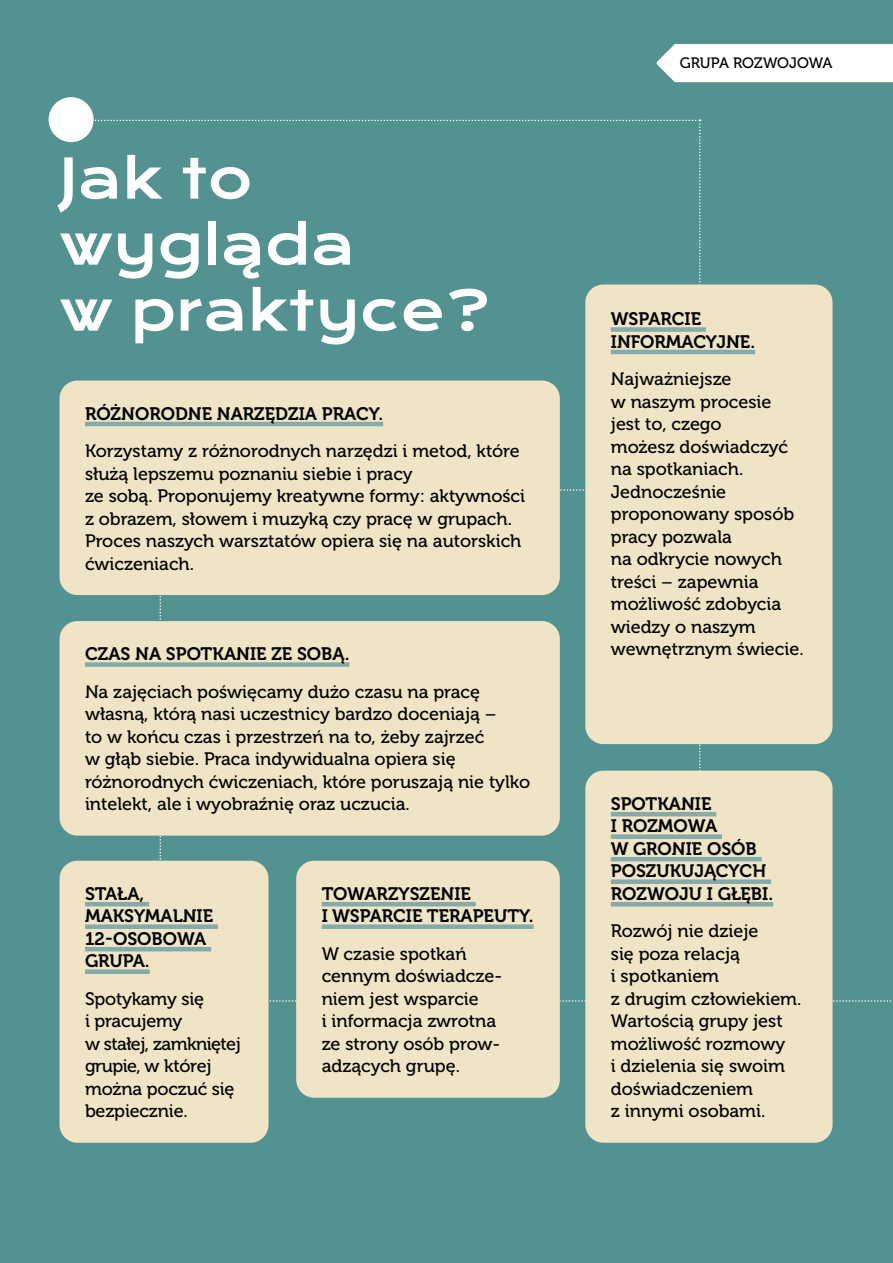
<style>
.page{position:relative;width:893px;height:1263px;background:#539290}
.page>*{position:absolute;margin:0;border:0;box-sizing:border-box;transform-origin:0 0}
.t1{font:54px/66px "Krona One";color:#fff}
.t2{font:18px/22.5px "Museo 500";color:#000}
.t3{font:18px/22.5px "Museo 700";color:#000}
.t4{font:15px "Museo 500";letter-spacing:-.005em;color:#000}
</style>
<div class="page">
<div style="left:49px;top:97px;width:45px;height:45px;background:#fff;border-radius:50%"></div>
<div style="left:60px;top:380px;width:500px;height:215px;background:#efe4c6;border-radius:18px"></div>
<hr style="left:85px;top:422px;width:298px;height:4px;background:#84aaaa">
<div style="left:60px;top:621px;width:500px;height:215px;background:#efe4c6;border-radius:18px"></div>
<div style="left:85px;top:662px;width:264px;height:5px;background:#84aaaa"></div>
<div style="left:60px;top:861px;width:208px;height:282px;background:#efe4c6;border-radius:18px"></div>
<hr style="left:85px;top:902px;width:64px;height:4px;background:#84aaaa">
<div style="left:85px;top:924px;width:133px;height:5px;background:#84aaaa"></div>
<hr style="left:85px;top:947px;width:126px;height:4px;background:#84aaaa">
<div style="left:85px;top:969px;width:65px;height:5px;background:#84aaaa"></div>
<div style="left:296px;top:861px;width:264px;height:237px;background:#efe4c6;border-radius:18px"></div>
<hr style="left:322px;top:902px;width:154px;height:4px;background:#84aaaa">
<div style="left:322px;top:924px;width:212px;height:5px;background:#84aaaa"></div>
<div style="left:585px;top:284px;width:247px;height:460px;background:#efe4c6;border-radius:18px"></div>
<div style="left:611px;top:327px;width:95px;height:5px;background:#84aaaa"></div>
<hr style="left:611px;top:350px;width:144px;height:4px;background:#84aaaa">
<div style="left:585px;top:771px;width:247px;height:372px;background:#efe4c6;border-radius:18px"></div>
<hr style="left:611px;top:812px;width:105px;height:4px;background:#84aaaa">
<div style="left:611px;top:834px;width:111px;height:5px;background:#84aaaa"></div>
<hr style="left:611px;top:857px;width:151px;height:4px;background:#84aaaa">
<div style="left:611px;top:879px;width:160px;height:5px;background:#84aaaa"></div>
<hr style="left:611px;top:902px;width:162px;height:4px;background:#84aaaa">
<div style="left:657px;top:44px;width:236px;height:38px;background:#fff"></div>
<h1 class="t1" style="left:60px;top:146px;width:432px">Jak to wygląda<br>w praktyce?</h1>
<p class="t3" style="left:85px;top:402px;width:300px">RÓŻNORODNE NARZĘDZIA PRACY.</p>
<p class="t2" style="left:85px;top:440px;width:442px">Korzystamy z różnorodnych narzędzi i metod, które służą lepszemu poznaniu siebie i pracy<br>ze sobą. Proponujemy kreatywne formy: aktywności z obrazem, słowem i muzyką czy pracę w grupach.<br>Proces naszych warsztatów opiera się na autorskich ćwiczeniach.</p>
<p class="t3" style="left:85px;top:643px;width:266px">CZAS NA SPOTKANIE ZE SOBĄ.</p>
<p class="t2" style="left:85px;top:680px;width:447px">Na zajęciach poświęcamy dużo czasu na pracę własną, którą nasi uczestnicy bardzo doceniają –<br>to w końcu czas i przestrzeń na to, żeby zajrzeć<br>w głąb siebie. Praca indywidualna opiera się różnorodnych ćwiczeniach, które poruszają nie tylko intelekt, ale i wyobraźnię oraz uczucia.</p>
<p class="t3" style="left:85px;top:882px;width:130px">STAŁA,<br>MAKSYMALNIE<br>12-OSOBOWA<br>GRUPA.</p>
<p class="t2" style="left:85px;top:987px;width:157px">Spotykamy się<br>i pracujemy<br>w stałej, zamkniętej grupie, w której można poczuć się bezpiecznie.</p>
<p class="t3" style="left:322px;top:882px;width:214px">TOWARZYSZENIE<br>I WSPARCIE TERAPEUTY.</p>
<p class="t2" style="left:322px;top:942px;width:182px">W czasie spotkań cennym doświadcze&shy;niem jest wsparcie<br>i informacja zwrotna ze strony osób prow&shy;adzących grupę.</p>
<p class="t4" style="left:680px;top:55px;width:154px">GRUPA ROZWOJOWA</p>
<p class="t3" style="left:611px;top:308px;width:146px">WSPARCIE<br>INFORMACYJNE.</p>
<p class="t2" style="left:611px;top:368px;width:194px">Najważniejsze<br>w naszym procesie jest to, czego<br>możesz doświadczyć na spotkaniach.<br>Jednocześnie proponowany sposób pracy pozwala<br>na odkrycie nowych treści – zapewnia możliwość zdobycia wiedzy o naszym wewnętrznym świecie.</p>
<p class="t3" style="left:611px;top:792px;width:164px">SPOTKANIE<br>I ROZMOWA<br>W GRONIE OSÓB<br>POSZUKUJĄCYCH<br>ROZWOJU I GŁĘBI.</p>
<p class="t2" style="left:611px;top:920px;width:192px">Rozwój nie dzieje<br>się poza relacją<br>i spotkaniem<br>z drugim człowiekiem.<br>Wartością grupy jest możliwość rozmowy<br>i dzielenia się swoim doświadczeniem<br>z innymi osobami.</p>
</div>
